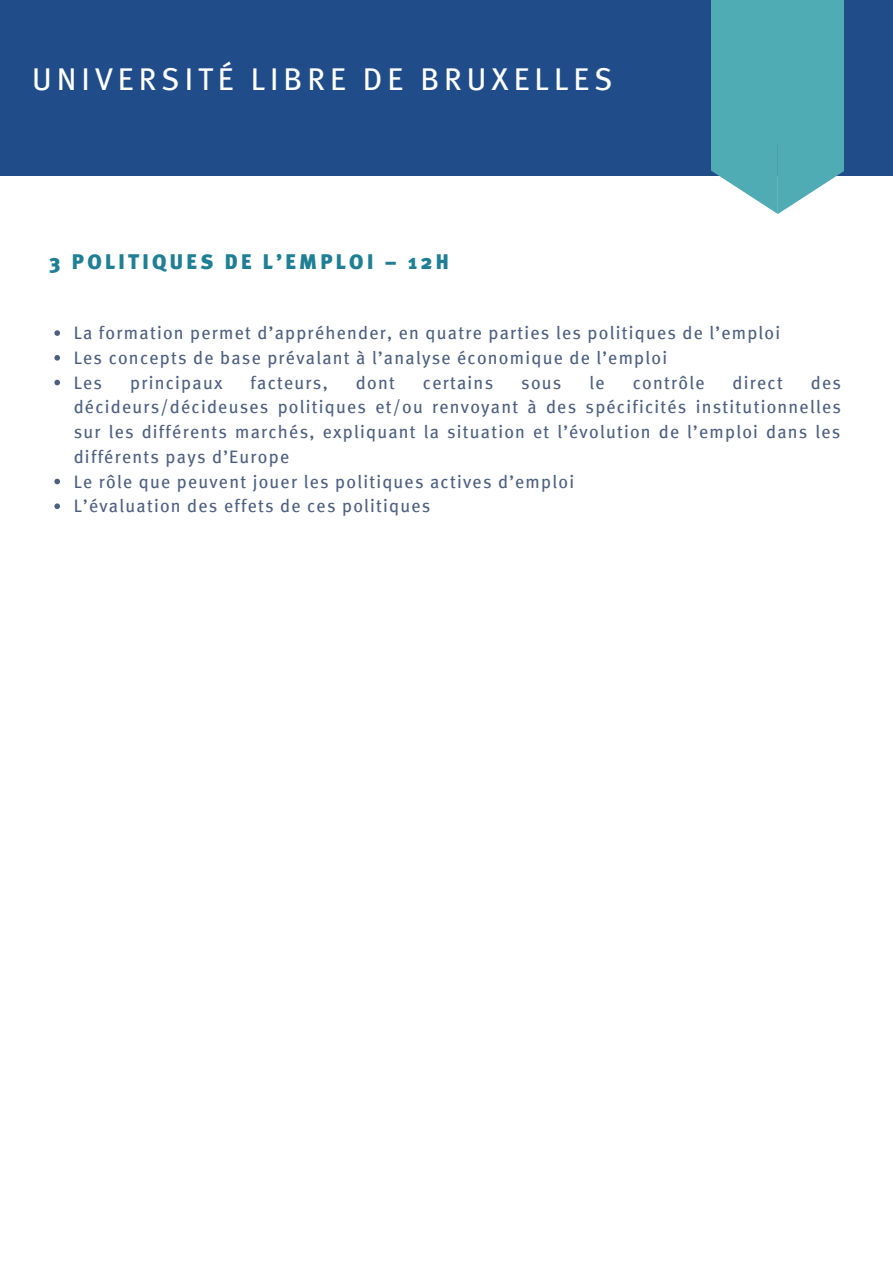
<style>
.page{position:relative;width:893px;height:1264px;background:#fff}
.page>*{position:absolute;margin:0;border:0;box-sizing:border-box;transform-origin:0 0}
.t1{font:31.5px "Meta";letter-spacing:.16em;color:#fff}
.t2{font:900 21px "Meta";letter-spacing:.16em;color:#1f7f95}
.t3{font:18px/24.8px "Meta";letter-spacing:.07em;color:#4d5f81}
</style>
<div class="page">
<div style="left:0;top:0;width:892px;height:175px;background:#204d89"></div>
<div style="left:711px;top:0;width:132px;height:144px;background:#50acb4"></div>
<svg style="left:711px;top:144px;width:132px;height:70px"></svg>
<svg style="left:54px;top:330px;width:6px;height:6px"></svg>
<svg style="left:54px;top:355px;width:6px;height:5px"></svg>
<svg style="left:54px;top:380px;width:6px;height:5px"></svg>
<svg style="left:54px;top:478px;width:6px;height:6px"></svg>
<svg style="left:54px;top:503px;width:6px;height:6px"></svg>
<h1 class="t1" style="left:32px;top:61px;width:582px">UNIVERSITÉ LIBRE DE BRUXELLES</h1>
<p class="t2" style="left:49px;top:249px;width:401px">3 POLITIQUES DE L’EMPLOI – 12H</p>
<p class="t3" style="left:74px;top:320px;width:708px">La formation permet d’appréhender, en quatre parties les politiques de l’emploi<br>Les concepts de base prévalant à l’analyse économique de l’emploi<br>Les</p>
<p class="t3" style="left:130px;top:370px;width:94px">principaux</p>
<p class="t3" style="left:250px;top:370px;width:79px">facteurs,</p>
<p class="t3" style="left:356px;top:370px;width:40px">dont</p>
<p class="t3" style="left:423px;top:370px;width:72px">certains</p>
<p class="t3" style="left:521px;top:370px;width:42px">sous</p>
<p class="t3" style="left:589px;top:370px;width:17px">le</p>
<p class="t3" style="left:632px;top:370px;width:73px">contrôle</p>
<p class="t3" style="left:732px;top:370px;width:52px">direct</p>
<p class="t3" style="left:74px;top:370px;width:768px;text-indent:737px">des décideurs/décideuses politiques et/ou renvoyant à des spécificités institutionnelles sur les différents marchés, expliquant la situation et l’évolution de l’emploi dans les différents pays d’Europe<br>Le rôle que peuvent jouer les politiques actives d’emploi<br>L’évaluation des effets de ces politiques</p>
</div>
